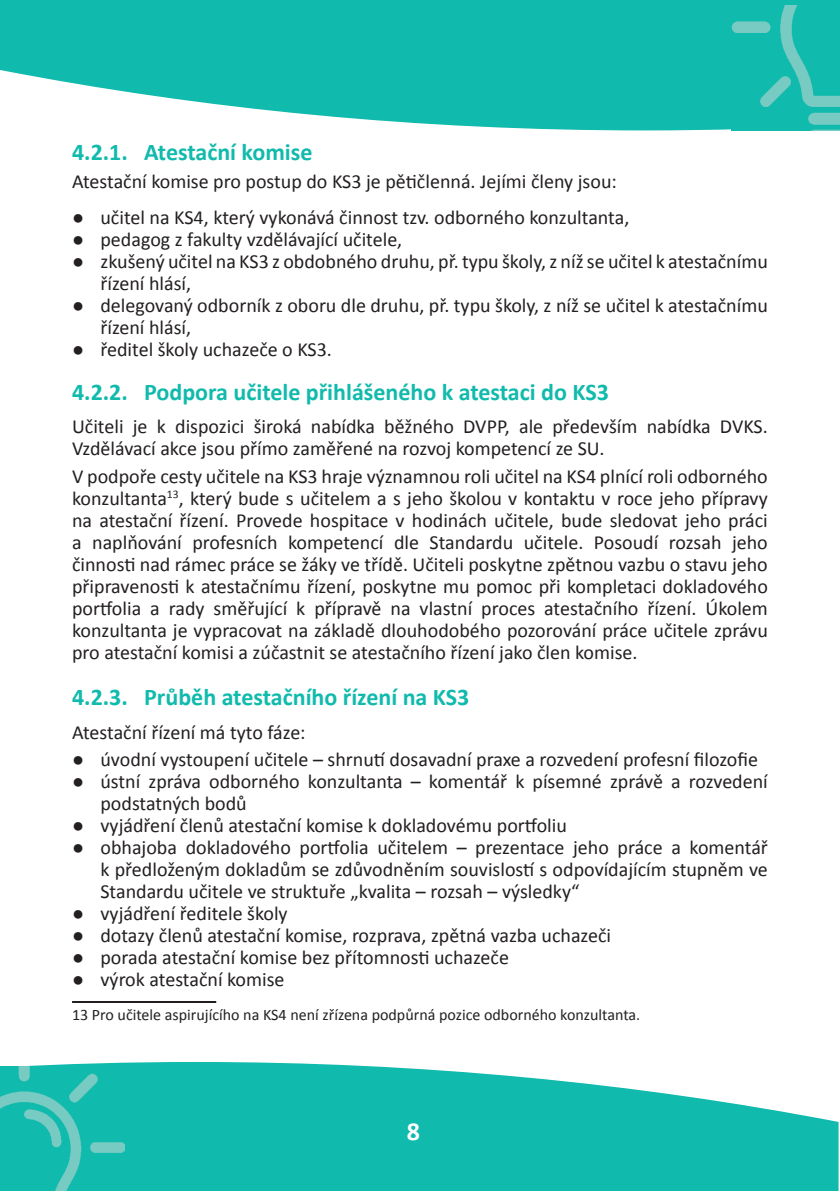
<style>
.page{position:relative;width:840px;height:1191px;background:#fff}
.page>*{position:absolute;margin:0;border:0;box-sizing:border-box;transform-origin:0 0}
.t1{font:700 26px "Calibri";color:#fff}
.t2{font:700 24px "Calibri";color:#10baac}
.Normální1{font:20px/22px "Calibri";color:#231f20}
.t3{font:16px "Calibri";color:#231f20}
.s1{font-family:"Arial"}
</style>
<div class="page">
<svg style="left:0;top:0;width:839px;height:130px;background:#2fc3b6"></svg>
<img style="left:731px;top:5px;width:108px;height:125px">
<svg style="left:27px;top:1062px;width:811px;height:129px;background:#31c3b7"></svg>
<img style="left:0;top:1066px;width:124px;height:125px">
<hr style="left:72px;top:1001px;width:144px;height:2px;background:#231f20">
<p class="t2" style="left:72px;top:136px;width:242px">4.2.1. Atestační komise</p>
<p class="Normální1" style="left:72px;top:170px;width:546px">Atestační komise pro postup do KS3 je pětičlenná. Jejími členy jsou:</p>
<p class="Normální1" style="left:72px;top:207px;width:558px"><span class="s1">●</span> učitel na KS4, který vykonává činnost tzv. odborného konzultanta,</p>
<p class="Normální1" style="left:72px;top:229px;width:331px"><span class="s1">●</span> pedagog z fakulty vzdělávající učitele,</p>
<p class="Normální1" style="left:100px;top:251px;width:668px;text-indent:-28px"><span class="s1">●</span> zkušený učitel na KS3 z obdobného druhu, př. typu školy, z níž se učitel k atestačnímu řízení hlásí,</p>
<p class="Normální1" style="left:100px;top:295px;width:668px;text-indent:-28px"><span class="s1">●</span> delegovaný odborník z oboru dle druhu, př. typu školy, z níž se učitel k atestačnímu řízení hlásí,</p>
<p class="Normální1" style="left:72px;top:339px;width:261px"><span class="s1">●</span> ředitel školy uchazeče o KS3.</p>
<p class="t2" style="left:72px;top:376px;width:538px">4.2.2. Podpora učitele přihlášeného k atestaci do KS3</p>
<p class="Normální1" style="left:72px;top:415px;width:697px">Učiteli je k dispozici široká nabídka běžného DVPP, ale především nabídka DVKS.<br>Vzdělávací akce jsou přímo zaměřené na rozvoj kompetencí ze SU.</p>
<p class="Normální1" style="left:72px;top:465px;width:697px;text-align:justify">V podpoře cesty učitele na KS3 hraje významnou roli učitel na KS4 plnící roli odborného konzultanta<sup>13</sup>, který bude s učitelem a s jeho školou v kontaktu v roce jeho přípravy na atestační řízení. Provede hospitace v hodinách učitele, bude sledovat jeho práci a naplňování profesních kompetencí dle Standardu učitele. Posoudí rozsah jeho činnosti nad rámec práce se žáky ve třídě. Učiteli poskytne zpětnou vazbu o stavu jeho připravenosti k atestačnímu řízení, poskytne mu pomoc při kompletaci dokladového portfolia a rady směřující k přípravě na vlastní proces atestačního řízení. Úkolem konzultanta je vypracovat na základě dlouhodobého pozorování práce učitele zprávu pro atestační komisi a zúčastnit se atestačního řízení jako člen komise.</p>
<p class="t2" style="left:72px;top:682px;width:398px">4.2.3. Průběh atestačního řízení na KS3</p>
<p class="Normální1" style="left:72px;top:721px;width:235px">Atestační řízení má tyto fáze:</p>
<p class="Normální1" style="left:72px;top:748px;width:687px"><span class="s1">●</span> úvodní vystoupení učitele – shrnutí dosavadní praxe a rozvedení profesní filozofie</p>
<p class="Normální1" style="left:100px;top:770px;width:668px;text-indent:-28px"><span class="s1">●</span> ústní zpráva odborného konzultanta – komentář k písemné zprávě a rozvedení podstatných bodů</p>
<p class="Normální1" style="left:72px;top:814px;width:496px"><span class="s1">●</span> vyjádření členů atestační komise k dokladovému portfoliu</p>
<p class="Normální1" style="left:100px;top:836px;width:668px;text-align:justify;text-indent:-28px"><span class="s1">●</span> obhajoba dokladového portfolia učitelem – prezentace jeho práce a komentář k předloženým dokladům se zdůvodněním souvislostí s odpovídajícím stupněm ve Standardu učitele ve struktuře „kvalita – rozsah – výsledky“</p>
<p class="Normální1" style="left:72px;top:902px;width:217px"><span class="s1">●</span> vyjádření ředitele školy</p>
<p class="Normální1" style="left:72px;top:924px;width:540px"><span class="s1">●</span> dotazy členů atestační komise, rozprava, zpětná vazba uchazeči</p>
<p class="Normální1" style="left:72px;top:946px;width:438px"><span class="s1">●</span> porada atestační komise bez přítomnosti uchazeče</p>
<p class="Normální1" style="left:72px;top:968px;width:214px"><span class="s1">●</span> výrok atestační komise</p>
<p class="t3" style="left:72px;top:1004px;width:569px">13 Pro učitele aspirujícího na KS4 není zřízena podpůrná pozice odborného konzultanta.</p>
<h1 class="t1" style="left:406px;top:1114px;width:15px">8</h1>
</div>
